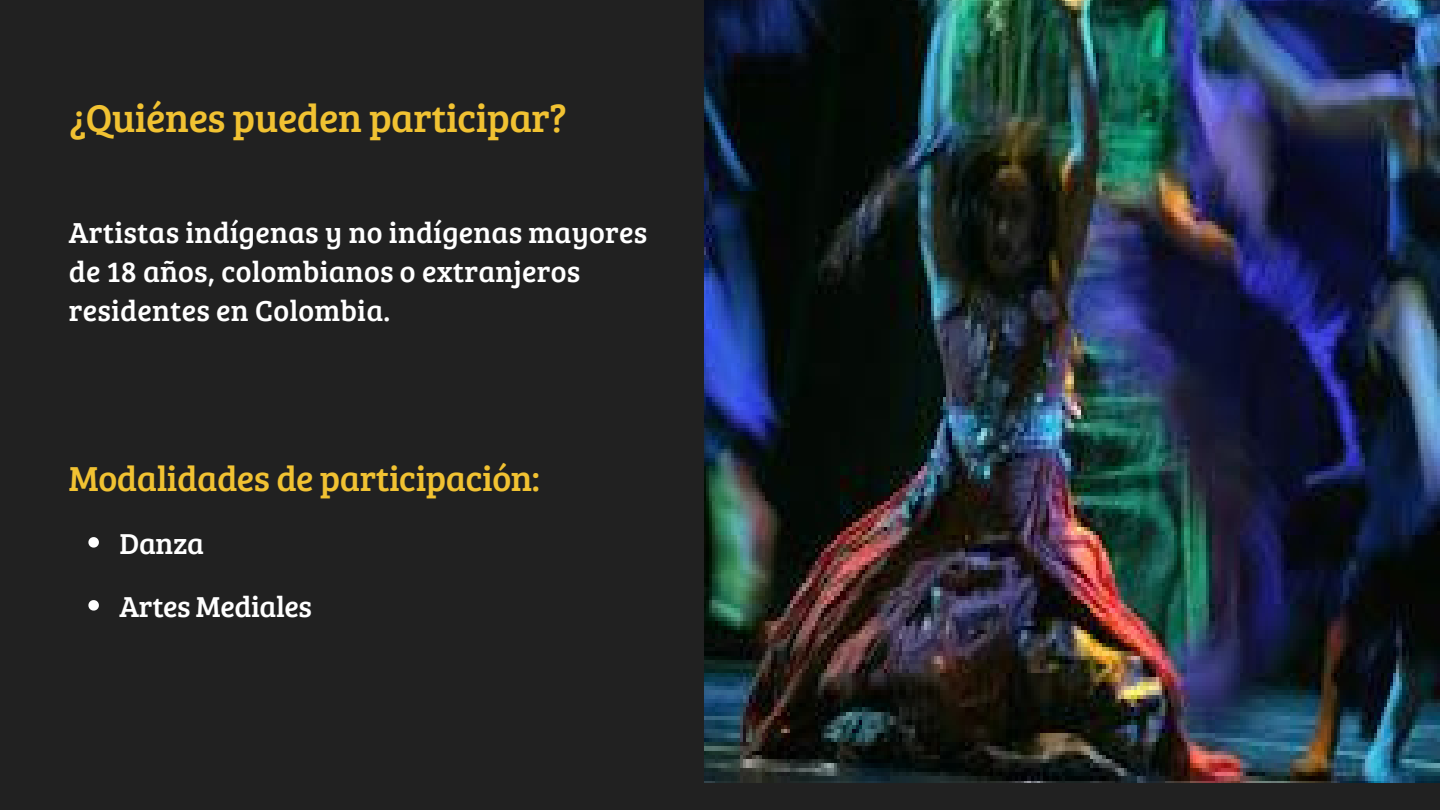
<style>
.page{position:relative;width:1440px;height:810px;background:#fff}
.page>*{position:absolute;margin:0;border:0;box-sizing:border-box;transform-origin:0 0}
.t1{font:40px "Bree Serif";letter-spacing:-.01em;color:#f1c232}
.t2{font:35.8px "Bree Serif";letter-spacing:-.01em;color:#f1c232}
.t3{font:29.8px/39px "Bree Serif";letter-spacing:.005em;color:#fff}
</style>
<div class="page">
<div style="left:0;top:0;width:1412px;height:810px;background:#212121"></div>
<img style="left:705px;top:0;width:735px;height:783px">
<svg style="left:88px;top:537px;width:11px;height:11px"></svg>
<svg style="left:88px;top:600px;width:11px;height:11px"></svg>
<p class="t1" style="left:69px;top:89px;width:499px">¿Quiénes pueden participar?</p>
<h2 class="t3" style="left:69px;top:212px;width:580px">Artistas indígenas y no indígenas mayores de 18 años, colombianos o extranjeros residentes en Colombia.</h2>
<h1 class="t2" style="left:69px;top:452px;width:473px">Modalidades de participación:</h1>
<p class="t3" style="left:120px;top:522px;width:86px">Danza</p>
<p class="t3" style="left:120px;top:585px;width:194px">Artes Mediales</p>
</div>
